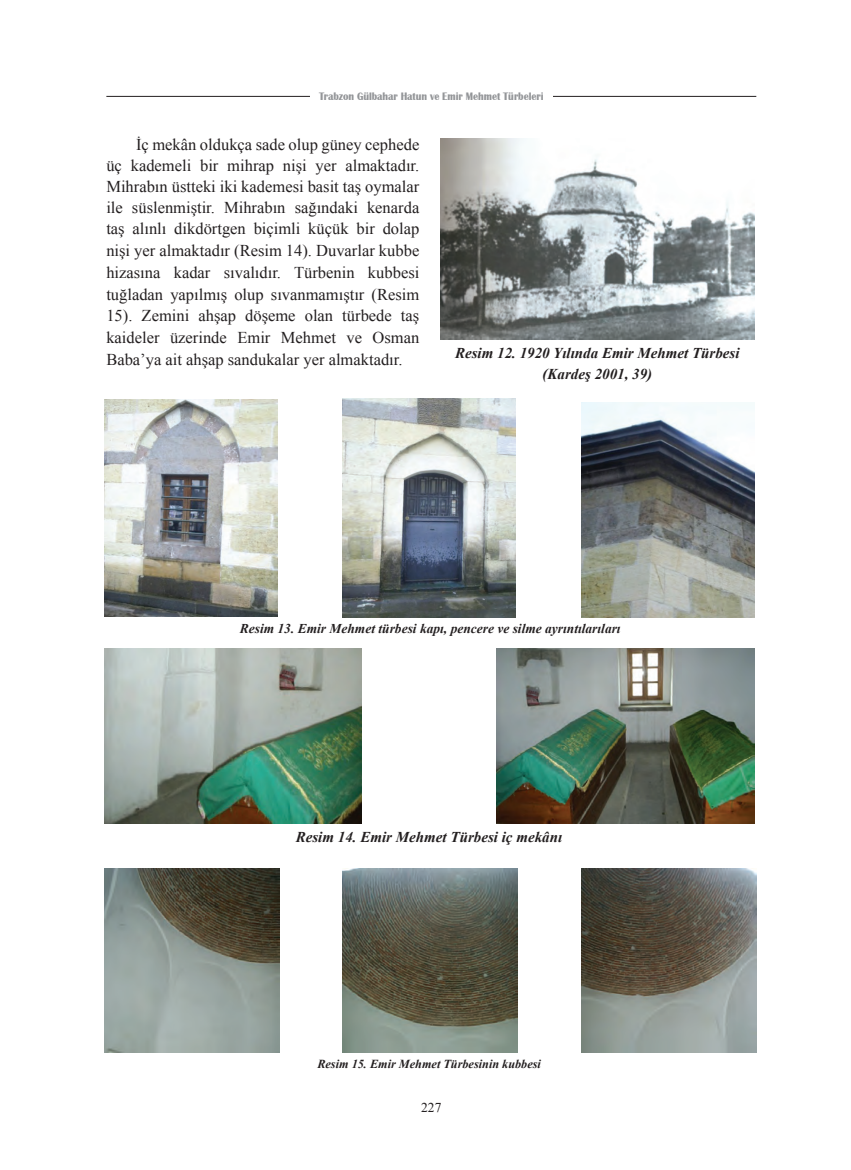
<style>
.page{position:relative;width:851px;height:1170px;background:#fff}
.page>*{position:absolute;margin:0;border:0;box-sizing:border-box;transform-origin:0 0}
.t1{font:16.5px/21.6px "Times New Roman";color:#231f20;text-align:justify}
.t2{font:italic 700 15px/21px "Times New Roman";color:#231f20;text-align:center}
.t3{font:italic 700 13.5px "Times New Roman";color:#231f20}
.t4{font:13.5px "Times New Roman";color:#231f20}
.t5{font:italic 700 12.15px "Times New Roman";color:#231f20}
.t6{font:700 11.1px "Britannic T";color:#939598;scale:.9 1}
</style>
<div class="page">
<hr style="left:106px;top:96px;width:650px;height:1px;background:#231f20">
<div style="left:310px;top:91px;width:242px;height:10px;background:#fff"></div>
<img style="left:440px;top:138px;width:314px;height:201px">
<img style="left:497px;top:649px;width:257px;height:174px">
<img style="left:104px;top:649px;width:257px;height:174px">
<img style="left:104px;top:399px;width:173px;height:217px">
<img style="left:342px;top:399px;width:173px;height:218px">
<img style="left:581px;top:402px;width:173px;height:215px">
<img style="left:342px;top:868px;width:176px;height:184px">
<img style="left:581px;top:868px;width:175px;height:184px">
<img style="left:104px;top:868px;width:175px;height:184px">
<p class="t6" style="left:319px;top:89px;width:251px">Trabzon Gülbahar Hatun ve Emir Mehmet Türbeleri</p>
<p class="t1" style="left:106px;top:133px;width:314px;text-indent:30px">İç mekân oldukça sade olup güney cephede üç kademeli bir mihrap nişi yer almaktadır.<br>Mihrabın üstteki iki kademesi basit taş oymalar ile süslenmiştir. Mihrabın sağındaki kenarda taş alınlı dikdörtgen biçimli küçük bir dolap nişi yer almaktadır (Resim 14). Duvarlar kubbe hizasına kadar sıvalıdır. Türbenin kubbesi tuğladan yapılmış olup sıvanmamıştır (Resim 15). Zemini ahşap döşeme olan türbede taş kaideler üzerinde Emir Mehmet ve Osman Baba’ya ait ahşap sandukalar yer almaktadır.</p>
<p class="t2" style="left:455px;top:342px;width:286px">Resim 12. 1920 Yılında Emir Mehmet Türbesi (Kardeş 2001, 39)</p>
<p class="t3" style="left:240px;top:621px;width:382px">Resim 13. Emir Mehmet türbesi kapı, pencere ve silme ayrıntılarıları</p>
<p class="t2" style="left:296px;top:826px;width:268px">Resim 14. Emir Mehmet Türbesi iç mekânı</p>
<p class="t5" style="left:317px;top:1056px;width:225px">Resim 15. Emir Mehmet Türbesinin kubbesi</p>
<p class="t4" style="left:421px;top:1100px;width:22px">227</p>
</div>
